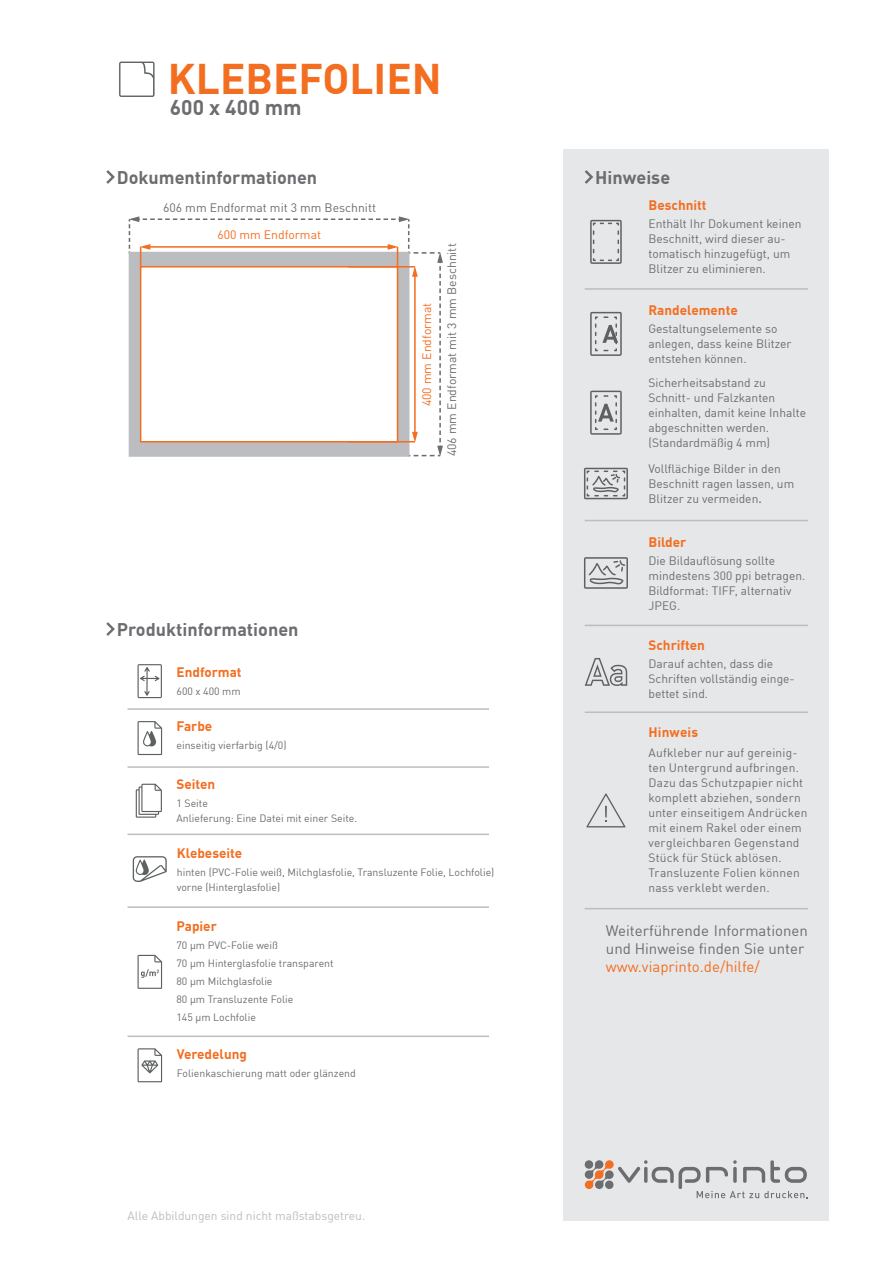
<style>
.page{position:relative;width:893px;height:1263px;background:#fff}
.page>*{position:absolute;margin:0;border:0;box-sizing:border-box;transform-origin:0 0}
.t1{font:700 42px "DIN Offc Pro";color:#f36e21}
.t2{font:700 21px "DIN Offc Pro";letter-spacing:.015em;color:#6c6d70}
.t3{font:700 18px "DIN Offc Pro";color:#6c6d70}
.t4{font:15px/18px "DIN Offc Pro";color:#6c6d70}
.t5{font:15px "DIN Offc Pro";color:#f36e21}
.t6{font:700 13.5px "DIN Offc Pro";color:#f36e21}
.t7{font:12.15px "DIN Offc Pro";color:#6c6d70}
.t8{font:12.15px "DIN Offc Pro";color:#f36e21}
.t9{font:12px/15px "DIN Offc Pro";color:#6c6d70}
.t10{font:12px "DIN Offc Pro";color:#bcbdc0}
.t11{font:10.5px/18px "DIN Offc Pro";color:#6c6d70}
.s1{font-weight:500}
</style>
<div class="page">
<div style="left:563px;top:149px;width:266px;height:1071px;background:#e6e7e9"></div>
<svg style="left:585px;top:170px;width:8px;height:14px"></svg>
<svg style="left:106px;top:170px;width:9px;height:14px"></svg>
<svg style="left:106px;top:622px;width:9px;height:14px"></svg>
<hr style="left:585px;top:288px;width:223px;height:2px;background:#bcbdc0">
<hr style="left:585px;top:520px;width:223px;height:1px;background:#bcbdc0">
<hr style="left:585px;top:625px;width:223px;height:1px;background:#bcbdc0">
<svg style="left:590px;top:220px;width:32px;height:44px"></svg>
<svg style="left:590px;top:391px;width:32px;height:44px"></svg>
<svg style="left:590px;top:312px;width:32px;height:44px"></svg>
<svg style="left:585px;top:658px;width:42px;height:28px"></svg>
<svg style="left:584px;top:557px;width:44px;height:32px"></svg>
<svg style="left:584px;top:468px;width:44px;height:31px"></svg>
<hr style="left:128px;top:708px;width:361px;height:2px;background:#bcbdc0">
<svg style="left:138px;top:664px;width:24px;height:34px"></svg>
<hr style="left:585px;top:711px;width:223px;height:2px;background:#bcbdc0">
<svg style="left:585px;top:1160px;width:223px;height:38px"></svg>
<hr style="left:128px;top:766px;width:361px;height:2px;background:#bcbdc0">
<hr style="left:128px;top:833px;width:361px;height:2px;background:#bcbdc0">
<svg style="left:138px;top:721px;width:24px;height:34px"></svg>
<svg style="left:136px;top:784px;width:26px;height:34px"></svg>
<svg style="left:138px;top:955px;width:24px;height:34px"></svg>
<hr style="left:585px;top:908px;width:223px;height:1px;background:#bcbdc0">
<svg style="left:586px;top:793px;width:39px;height:34px"></svg>
<hr style="left:128px;top:1035px;width:361px;height:2px;background:#bcbdc0">
<svg style="left:138px;top:1048px;width:24px;height:34px"></svg>
<svg style="left:119px;top:62px;width:36px;height:35px"></svg>
<svg style="left:133px;top:856px;width:34px;height:26px"></svg>
<hr style="left:128px;top:906px;width:361px;height:2px;background:#bcbdc0">
<svg style="left:129px;top:216px;width:314px;height:240px"></svg>
<h1 class="t1" style="left:168px;top:43px;width:275px">KLEBEFOLIEN</h1>
<h2 class="t2" style="left:170px;top:90px;width:133px">600 x 400 mm</h2>
<h3 class="t3" style="left:117px;top:162px;width:202px">Dokumentinformationen</h3>
<h3 class="t3" style="left:595px;top:162px;width:76px">Hinweise</h3>
<p class="t7" style="left:163px;top:198px;width:214px">606 mm Endformat mit 3 mm Beschnitt</p>
<p class="t8" style="left:217px;top:225px;width:105px">600 mm Endformat</p>
<p class="t8" style="left:417px;top:406px;width:105px;rotate:-90deg">400 mm Endformat</p>
<p class="t7" style="left:442px;top:456px;width:214px;rotate:-90deg">406 mm Endformat mit 3 mm Beschnitt</p>
<h3 class="t3" style="left:117px;top:614px;width:183px">Produktinformationen</h3>
<p class="t6" style="left:177px;top:661px;width:67px">Endformat</p>
<p class="t11" style="left:177px;top:681px;width:66px">600 x 400 mm</p>
<p class="t6" style="left:176px;top:715px;width:37px">Farbe</p>
<p class="t11" style="left:176px;top:735px;width:112px">einseitig vierfarbig (4/0)</p>
<p class="t6" style="left:176px;top:773px;width:40px">Seiten</p>
<p class="t11" style="left:176px;top:795px;width:182px;line-height:15px">1 Seite<br>Anlieferung: Eine Datei mit einer Seite.</p>
<p class="t6" style="left:177px;top:842px;width:67px">Klebeseite</p>
<p class="t11" style="left:177px;top:863px;width:319px;line-height:15px">hinten (PVC-Folie weiß, Milchglasfolie, Transluzente Folie, Lochfolie) vorne (Hinterglasfolie)</p>
<p class="t6" style="left:176px;top:914px;width:42px">Papier</p>
<p class="t11" style="left:176px;top:935px;width:159px">70 µm PVC-Folie weiß<br>70 µm Hinterglasfolie transparent<br>80 µm Milchglasfolie<br>80 µm Transluzente Folie<br>145 µm Lochfolie</p>
<p class="t6" style="left:177px;top:1042px;width:72px">Veredelung</p>
<p class="t11" style="left:177px;top:1063px;width:181px">Folienkaschierung matt oder glänzend</p>
<p class="t10" style="left:128px;top:1207px;width:239px">Alle Abbildungen sind nicht maßstabsgetreu.</p>
<p class="t6" style="left:648px;top:194px;width:60px">Beschnitt</p>
<p class="t9" style="left:648px;top:215px;width:155px">Enthält Ihr Dokument keinen<br>Beschnitt, wird dieser au&shy;tomatisch hinzugefügt, um<br>Blitzer zu eliminieren.</p>
<p class="t6" style="left:648px;top:299px;width:91px">Randelemente</p>
<p class="t9" style="left:648px;top:320px;width:145px">Gestaltungselemente so anlegen, dass keine Blitzer entstehen können.</p>
<p class="t9" style="left:648px;top:374px;width:159px">Sicherheitsabstand zu<br>Schnitt- und Falzkanten einhalten, damit keine Inhalte abgeschnitten werden. (Standardmäßig 4 mm)</p>
<p class="t9" style="left:648px;top:460px;width:147px">Vollflächige Bilder in den<br>Beschnitt ragen lassen, um<br>Blitzer zu vermeiden<span class="s1">.</span></p>
<p class="t6" style="left:648px;top:530px;width:39px">Bilder</p>
<p class="t9" style="left:648px;top:552px;width:158px">Die Bildauflösung sollte mindestens 300 ppi betragen.<br>Bildformat: TIFF, alternativ<br>JPEG.</p>
<p class="t6" style="left:648px;top:634px;width:58px">Schriften</p>
<p class="t9" style="left:648px;top:655px;width:148px">Darauf achten, dass die<br>Schriften vollständig einge&shy;bettet sind.</p>
<p class="t6" style="left:648px;top:721px;width:51px">Hinweis</p>
<p class="t9" style="left:648px;top:744px;width:160px">Aufkleber nur auf gereinig&shy;ten Untergrund aufbringen.<br>Dazu das Schutzpapier nicht komplett abziehen, sondern unter einseitigem Andrücken mit einem Rakel oder einem vergleichbaren Gegenstand<br>Stück für Stück ablösen.<br>Transluzente Folien können nass verklebt werden.</p>
<p class="t4" style="left:606px;top:920px;width:203px">Weiterführende Informationen und Hinweise finden Sie unter</p>
<p class="t5" style="left:606px;top:955px;width:155px">www.viaprinto.de/hilfe/</p>
</div>
